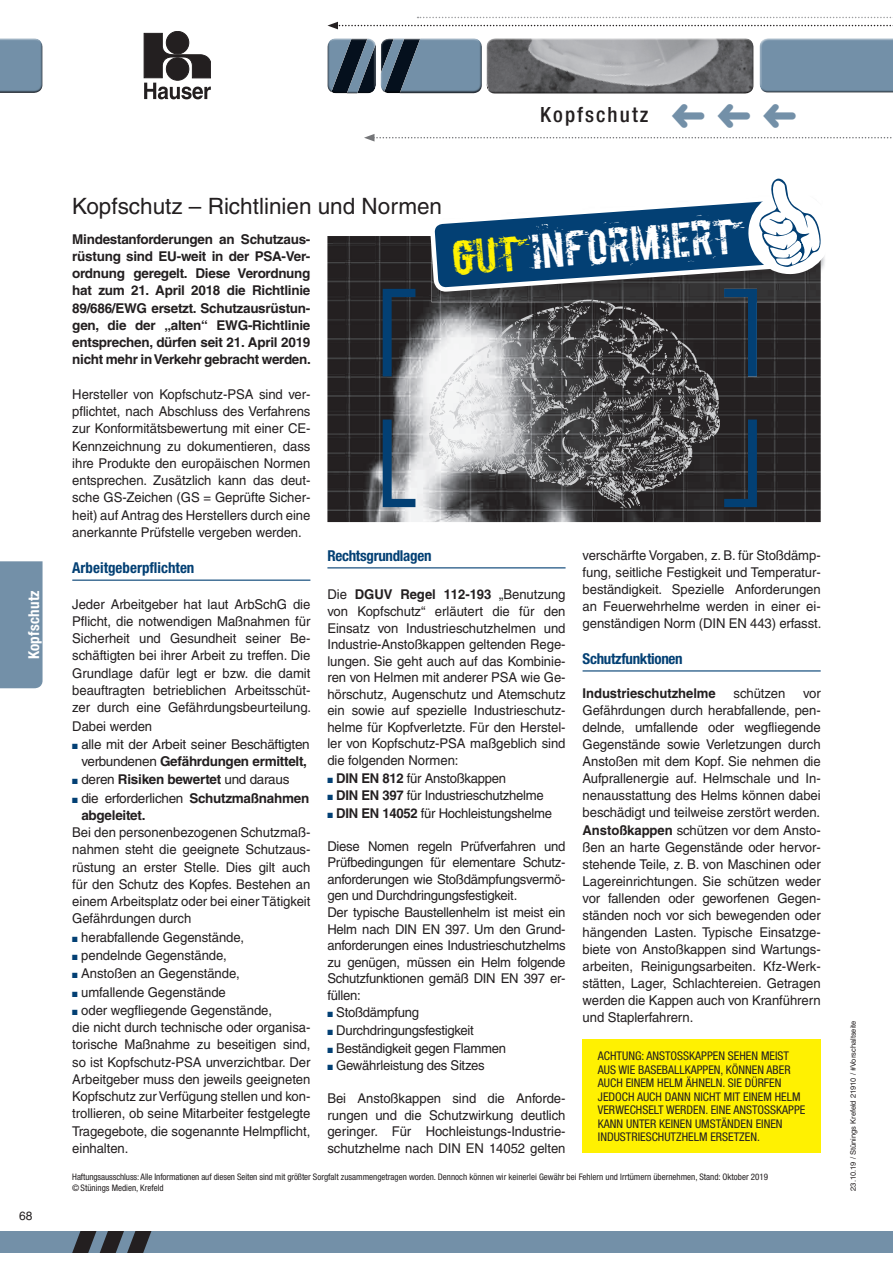
<style>
.page{position:relative;width:893px;height:1263px;background:#fff}
.page>*{position:absolute;margin:0;border:0;box-sizing:border-box;transform-origin:0 0}
.t1{font:41.25px "Boycott";color:#fff;scale:1.04 1}
.t2{font:22.5px "Helvetica AFF";color:#231f20}
.t3{font:21px "Helvetica Neue Cnd AFF 67 Med Cond";letter-spacing:.1em;color:#231f20}
.t4{font:15px "Helvetica Neue Cnd AFF 77 Bd Cn";letter-spacing:-.02em;color:#034074}
.t5{font:15px "Helvetica Neue Cnd AFF 77 Bd Cn";color:#034074}
.t6{font:15px "Helvetica Neue Cnd AFF 77 Bd Cn";letter-spacing:.02em;color:#fff}
.t7{font:13.5px/17.1px "Helvetica AFF";letter-spacing:-.005em;color:#231f20;text-align:justify}
.t8{font:700 13.5px/17.2px "Helvetica AFF";letter-spacing:-.02em;color:#231f20;text-align:justify}
.t9{font:12px/13.5px "Helvetica Neue Cnd AFF 57 Rmn Cond";color:#231f20}
.t10{font:12px "Helvetica AFF";color:#231f20}
.t11{font:9px/10.5px "Helvetica Neue Cnd AFF 57 Rmn Cond";color:#231f20}
.t12{font:7.5px "Helvetica AFF";color:#231f20}
.s1{font-weight:700}
.s2{color:#fff101}
.s3{font-weight:400}
</style>
<div class="page">
<div style="left:0;top:1231px;width:893px;height:21px;background:#7390a8"></div>
<div style="left:0;top:38px;width:43px;height:52px;background:#fff;opacity:.75"></div>
<div style="left:0;top:40px;width:45px;height:55px;background:#231f20;opacity:.75"></div>
<div style="left:380px;top:40px;width:104px;height:55px;background:#231f20;opacity:.75"></div>
<div style="left:326px;top:40px;width:50px;height:55px;background:#231f20;opacity:.75"></div>
<svg style="left:72px;top:1231px;width:80px;height:21px"></svg>
<svg style="left:327px;top:17px;width:566px;height:12px"></svg>
<svg style="left:364px;top:134px;width:528px;height:8px"></svg>
<img style="left:327px;top:236px;width:494px;height:286px">
<svg style="left:383px;top:289px;width:32px;height:87px"></svg>
<svg style="left:383px;top:419px;width:32px;height:88px"></svg>
<svg style="left:724px;top:419px;width:33px;height:88px"></svg>
<hr style="left:72px;top:580px;width:238px;height:1px;background:#034074">
<svg style="left:432px;top:178px;width:393px;height:198px"></svg>
<hr style="left:327px;top:567px;width:239px;height:1px;background:#034074">
<hr style="left:583px;top:670px;width:238px;height:1px;background:#034074">
<div style="left:583px;top:1040px;width:238px;height:113px;background:#fff101"></div>
<img style="left:429px;top:296px;width:290px;height:211px">
<div style="left:166px;top:31px;width:23px;height:23px;border:1px solid #231f20;border-radius:50%"></div>
<svg style="left:144px;top:33px;width:67px;height:66px"></svg>
<div style="left:0;top:561px;width:43px;height:127px;background:#7390a8"></div>
<svg style="left:327px;top:38px;width:566px;height:55px"></svg>
<div style="left:486px;top:37px;width:269px;height:54px;background:#fff;opacity:.75"></div>
<div style="left:486px;top:40px;width:269px;height:55px;background:#231f20;opacity:.75"></div>
<p class="t6" style="left:25px;top:659px;width:71px;rotate:-90deg">Kopfschutz</p>
<p class="t10" style="left:19px;top:1209px;width:15px">68</p>
<h3 class="t3" style="left:540px;top:102px;width:110px">Kopfschutz</h3>
<h2 class="t2" style="left:72px;top:193px;width:371px">Kopfschutz – Richtlinien und Normen</h2>
<p class="t8" style="left:72px;top:230px;width:240px">Mindestanforderungen an Schutzaus&shy;rüstung sind EU-weit in der PSA-Ver&shy;ordnung geregelt. Diese Verordnung hat zum 21. April 2018 die Richtlinie 89/686/EWG ersetzt. Schutzausrüstun&shy;gen, die der „alten“ EWG-Richtlinie entsprechen, dürfen seit 21. April 2019 nicht mehr in Verkehr gebracht werden.</p>
<p class="t7" style="left:72px;top:386px;width:240px">Hersteller von Kopfschutz-PSA sind ver&shy;pflichtet, nach Abschluss des Verfahrens zur Konformitätsbewertung mit einer CE-Kennzeichnung zu dokumentieren, dass ihre Produkte den europäischen Normen entsprechen. Zusätzlich kann das deut&shy;sche GS-Zeichen (GS = Geprüfte Sicher&shy;heit) auf Antrag des Herstellers durch eine anerkannte Prüfstelle vergeben werden.</p>
<p class="t5" style="left:72px;top:559px;width:124px">Arbeitgeberpflichten</p>
<p class="t7" style="left:72px;top:595px;width:240px">Jeder Arbeitgeber hat laut ArbSchG die Pflicht, die notwendigen Maßnahmen für Sicherheit und Gesundheit seiner Be&shy;schäftigten bei ihrer Arbeit zu treffen. Die Grundlage dafür legt er bzw. die damit beauftragten betrieblichen Arbeitsschüt&shy;zer durch eine Gefährdungsbeurteilung.<br>Dabei werden</p>
<p class="t7" style="left:81px;top:735px;width:230px;line-height:17.7px;text-align:left">alle mit der Arbeit seiner Beschäftigten verbundenen <span class="s1">Gefährdungen ermittelt, </span>deren <span class="s1">Risiken bewertet</span> und daraus die erforderlichen <span class="s1">Schutzmaßnahmen abgeleitet.</span></p>
<p class="t7" style="left:72px;top:824px;width:240px">Bei den personenbezogenen Schutzmaß-</p>
<p class="t7" style="left:72px;top:841px;width:240px">nahmen steht die geeignete Schutzaus-</p>
<p class="t7" style="left:72px;top:858px;width:240px">rüstung an erster Stelle. Dies gilt auch</p>
<p class="t7" style="left:72px;top:875px;width:240px">für den Schutz des Kopfes. Bestehen an</p>
<p class="t7" style="left:72px;top:893px;width:240px">einem Arbeitsplatz oder bei einer Tätigkeit</p>
<p class="t7" style="left:72px;top:910px;width:120px">Gefährdungen durch</p>
<p class="t7" style="left:81px;top:928px;width:164px">herabfallende Gegenstände,</p>
<p class="t7" style="left:81px;top:947px;width:147px">pendelnde Gegenstände,</p>
<p class="t7" style="left:81px;top:965px;width:160px">Anstoßen an Gegenstände,</p>
<p class="t7" style="left:81px;top:983px;width:146px">umfallende Gegenstände</p>
<p class="t7" style="left:81px;top:1001px;width:192px">oder wegfliegende Gegenstände,</p>
<p class="t7" style="left:72px;top:1019px;width:240px">die nicht durch technische oder organisa-</p>
<p class="t7" style="left:72px;top:1036px;width:240px">torische Maßnahme zu beseitigen sind,</p>
<p class="t7" style="left:72px;top:1053px;width:240px">so ist Kopfschutz-PSA unverzichtbar. Der</p>
<p class="t7" style="left:72px;top:1070px;width:240px">Arbeitgeber muss den jeweils geeigneten</p>
<p class="t7" style="left:72px;top:1088px;width:240px">Kopfschutz zur Verfügung stellen und kon-</p>
<p class="t7" style="left:72px;top:1105px;width:240px">trollieren, ob seine Mitarbeiter festgelegte</p>
<p class="t7" style="left:72px;top:1122px;width:240px">Tragegebote, die sogenannte Helmpflicht,</p>
<p class="t7" style="left:72px;top:1139px;width:58px">einhalten.</p>
<p class="t11" style="left:72px;top:1172px;width:697px">Haftungsausschluss: Alle Informationen auf diesen Seiten sind mit größter Sorgfalt zusammengetragen worden. Dennoch können wir keinerlei Gewähr bei Fehlern und Irrtümern übernehmen, Stand: Oktober 2019 © Stünings Medien, Krefeld</p>
<h1 class="t1" style="left:449px;top:230px;width:275px;rotate:-5deg"><span class="s2">gut</span> Informiert</h1>
<p class="t7" style="left:583px;top:547px;width:240px">verschärfte Vorgaben, z. B. für Stoßdämp&shy;fung, seitliche Festigkeit und Temperatur&shy;beständigkeit. Spezielle Anforderungen an Feuerwehrhelme werden in einer ei&shy;genständigen Norm (DIN EN 443) erfasst.</p>
<p class="t4" style="left:583px;top:650px;width:102px">Schutzfunktionen</p>
<p class="t8" style="left:583px;top:684px;width:135px">Industrieschutzhelme</p>
<p class="t7" style="left:733px;top:685px;width:53px">schützen</p>
<p class="t4" style="left:327px;top:546px;width:106px">Rechtsgrundlagen</p>
<p class="t8" style="left:327px;top:586px;width:240px"><span class="s3">Die</span> DGUV Regel 112-193 <span class="s3">„Benutzung</span></p>
<p class="t7" style="left:327px;top:603px;width:240px">von Kopfschutz“ erläutert die für den</p>
<p class="t7" style="left:327px;top:619px;width:240px">Einsatz von Industrieschutzhelmen und</p>
<p class="t7" style="left:327px;top:636px;width:240px">Industrie-Anstoßkappen geltenden Rege-</p>
<p class="t7" style="left:327px;top:652px;width:240px">lungen. Sie geht auch auf das Kombinie-</p>
<p class="t7" style="left:327px;top:669px;width:240px">ren von Helmen mit anderer PSA wie Ge-</p>
<p class="t7" style="left:327px;top:685px;width:240px">hörschutz, Augenschutz und Atemschutz</p>
<p class="t7" style="left:327px;top:702px;width:240px">ein sowie auf spezielle Industrieschutz-</p>
<p class="t7" style="left:327px;top:718px;width:240px">helme für Kopfverletzte. Für den Herstel-</p>
<p class="t7" style="left:327px;top:735px;width:240px">ler von Kopfschutz-PSA maßgeblich sind</p>
<p class="t7" style="left:327px;top:752px;width:133px">die folgenden Normen:</p>
<p class="t7" style="left:336px;top:769px;width:172px"><span class="s1">DIN EN 812</span> für Anstoßkappen</p>
<p class="t7" style="left:336px;top:787px;width:209px"><span class="s1">DIN EN 397</span> für Industrieschutzhelme</p>
<p class="t7" style="left:336px;top:804px;width:217px"><span class="s1">DIN EN 14052</span> für Hochleistungshelme</p>
<p class="t7" style="left:327px;top:837px;width:240px">Diese Nomen regeln Prüfverfahren und</p>
<p class="t7" style="left:327px;top:854px;width:240px">Prüfbedingungen für elementare Schutz-</p>
<p class="t7" style="left:327px;top:870px;width:240px">anforderungen wie Stoßdämpfungsvermö-</p>
<p class="t7" style="left:327px;top:887px;width:191px">gen und Durchdringungsfestigkeit.</p>
<p class="t7" style="left:327px;top:904px;width:240px">Der typische Baustellenhelm ist meist ein</p>
<p class="t7" style="left:327px;top:920px;width:240px">Helm nach DIN EN 397. Um den Grund-</p>
<p class="t7" style="left:327px;top:937px;width:240px">anforderungen eines Industrieschutzhelms</p>
<p class="t7" style="left:327px;top:953px;width:240px">zu genügen, müssen ein Helm folgende</p>
<p class="t7" style="left:327px;top:970px;width:240px">Schutzfunktionen gemäß DIN EN 397 er-</p>
<p class="t7" style="left:327px;top:986px;width:35px">füllen:</p>
<p class="t7" style="left:336px;top:1004px;width:85px">Stoßdämpfung</p>
<p class="t7" style="left:336px;top:1021px;width:139px">Durchdringungsfestigkeit</p>
<p class="t7" style="left:336px;top:1039px;width:171px">Beständigkeit gegen Flammen</p>
<p class="t7" style="left:336px;top:1057px;width:150px">Gewährleistung des Sitzes</p>
<p class="t7" style="left:327px;top:1090px;width:240px;line-height:16.5px">Bei Anstoßkappen sind die Anforde&shy;rungen und die Schutzwirkung deutlich geringer. Für Hochleistungs-Industrie&shy;schutzhelme nach DIN EN 14052 gelten</p>
<p class="t7" style="left:583px;top:685px;width:240px;text-indent:220px">vor Gefährdungen durch herabfallende, pen&shy;delnde, umfallende oder wegfliegende Gegenstände sowie Verletzungen durch Anstoßen mit dem Kopf. Sie nehmen die Aufprallenergie auf. Helmschale und In&shy;nenausstattung des Helms können dabei beschädigt und teilweise zerstört werden.<br><span class="s1">Anstoßkappen</span> schützen vor dem Ansto&shy;ßen an harte Gegenstände oder hervor&shy;stehende Teile, z. B. von Maschinen oder Lagereinrichtungen. Sie schützen weder vor fallenden oder geworfenen Gegen&shy;ständen noch vor sich bewegenden oder hängenden Lasten. Typische Einsatzge&shy;biete von Anstoßkappen sind Wartungs&shy;arbeiten, Reinigungsarbeiten. Kfz-Werk&shy;stätten, Lager, Schlachtereien. Getragen werden die Kappen auch von Kranführern und Staplerfahrern.</p>
<p class="t9" style="left:598px;top:1049px;width:209px">ACHTUNG: ANSTOSSKAPPEN SEHEN MEIST AUS WIE BASEBALLKAPPEN, KÖNNEN ABER AUCH EINEM HELM ÄHNELN. SIE DÜRFEN JEDOCH AUCH DANN NICHT MIT EINEM HELM VERWECHSELT WERDEN. EINE ANSTOSSKAPPE KANN UNTER KEINEN UMSTÄNDEN EINEN INDUSTRIESCHUTZHELM ERSETZEN.</p>
<p class="t12" style="left:849px;top:1191px;width:172px;rotate:-90deg">23.10.19 / Stünings Krefeld 21910 / #Vorschaltseite</p>
</div>
